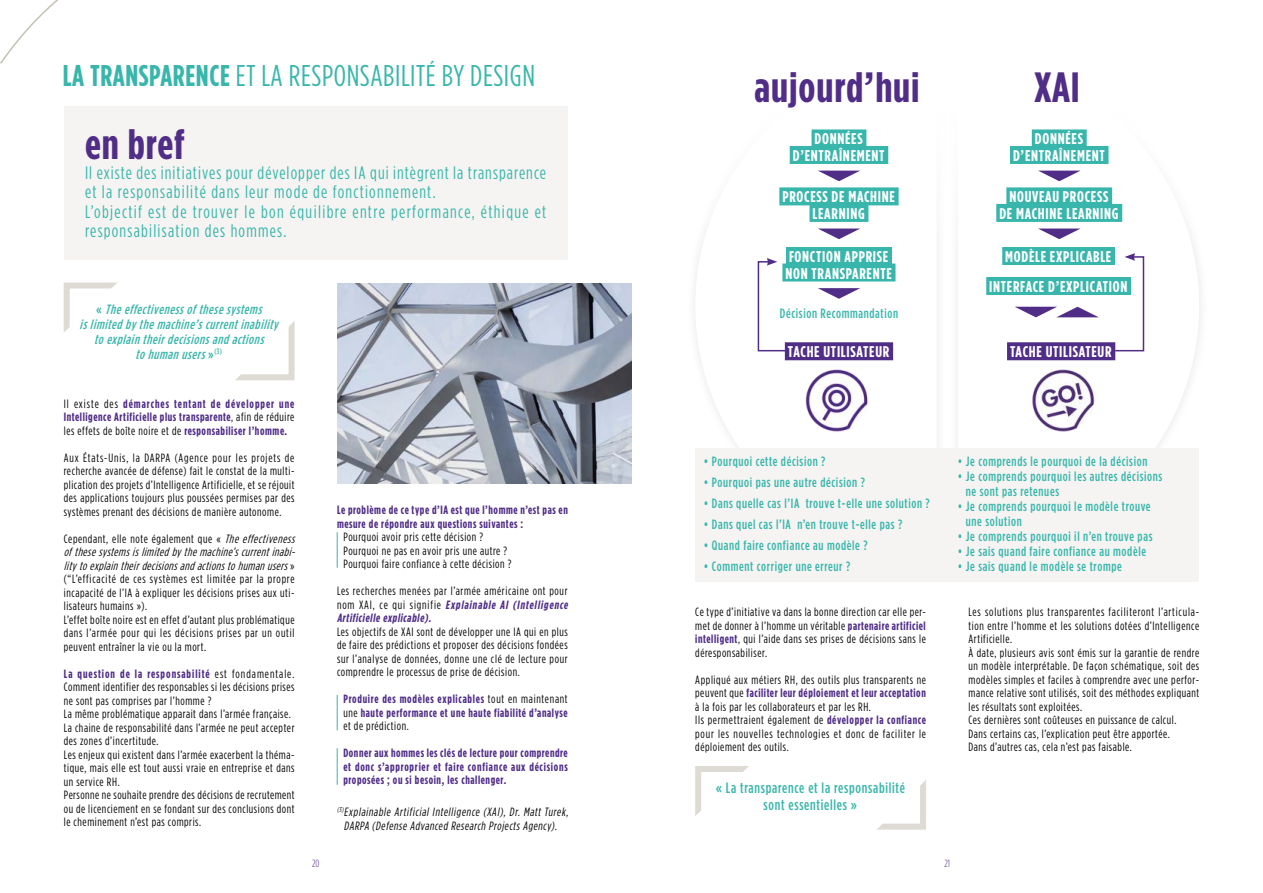
<style>
.page{position:relative;width:1263px;height:893px;background:#fff}
.page>*{position:absolute;margin:0;border:0;box-sizing:border-box;transform-origin:0 0}
.t1{font:700 42.3px "Gotham Condensed";letter-spacing:.02em;color:#502d87;scale:1.06 1}
.t2{font:30px "Gotham Condensed";letter-spacing:.02em;color:#38b6ab}
.t3{font:18px/19.5px "Gotham Condensed";letter-spacing:.07em;color:#38b6ab}
.t4{font:700 15.45px/16.5px "Gotham Condensed";letter-spacing:.045em;color:#fff;text-align:center;scale:1.05 1}
.t5{font:500 15px/16.5px "Gotham Condensed";letter-spacing:.05em;color:#38b6ab;text-align:center}
.t6{font:500 13.5px/15px "Gotham Condensed";letter-spacing:.05em;color:#38b6ab}
.t7{font:italic 500 13.5px/15px "Gotham Condensed";color:#38b6ab;text-align:center}
.t8{font:12px/13.5px "Gotham Condensed";letter-spacing:.05em;color:#000}
.t9{font:700 12px/13.5px "Gotham Condensed";letter-spacing:.05em;color:#502d87;text-align:justify}
.t10{font:italic 12px/13.5px "Gotham Condensed";color:#000;text-align:center}
.t11{font:300 10.5px "Gotham Condensed";color:#502d87}
.s1{font-weight:700}
.s2{font-style:normal}
.s3{font-weight:400;color:#000}
.s4{font-style:italic}
.s5{font-weight:700;color:#502d87}
.s6{font-weight:700;font-style:italic;color:#502d87}
</style>
<div class="page">
<svg style="left:0;top:0;width:59px;height:64px"></svg>
<div style="left:64px;top:106px;width:504px;height:153px;background:#f5f4f2"></div>
<img style="left:337px;top:283px;width:294px;height:200px">
<svg style="left:63px;top:282px;width:232px;height:99px"></svg>
<hr style="left:337px;top:532px;width:1px;height:36px;background:#38b6ab">
<hr style="left:337px;top:695px;width:1px;height:35px;background:#38b6ab">
<hr style="left:337px;top:748px;width:1px;height:37px;background:#38b6ab">
<svg style="left:695px;top:766px;width:231px;height:64px"></svg>
<div style="left:695px;top:448px;width:504px;height:134px;background:#f5f4f2"></div>
<div style="left:1032px;top:129px;width:55px;height:18px;background:#38b6ab"></div>
<div style="left:1010px;top:146px;width:98px;height:18px;background:#38b6ab"></div>
<div style="left:1006px;top:187px;width:106px;height:18px;background:#38b6ab"></div>
<div style="left:996px;top:204px;width:126px;height:18px;background:#38b6ab"></div>
<svg style="left:1039px;top:171px;width:41px;height:10px"></svg>
<svg style="left:1039px;top:229px;width:41px;height:10px"></svg>
<div style="left:1002px;top:247px;width:113px;height:18px;background:#38b6ab"></div>
<div style="left:986px;top:277px;width:145px;height:18px;background:#38b6ab"></div>
<svg style="left:1015px;top:307px;width:83px;height:10px"></svg>
<img style="left:1031px;top:369px;width:64px;height:64px;border-radius:32px">
<div style="left:1007px;top:342px;width:108px;height:18px;background:#502d87"></div>
<svg style="left:1114px;top:253px;width:31px;height:99px"></svg>
<div style="left:811px;top:129px;width:55px;height:18px;background:#38b6ab"></div>
<div style="left:790px;top:146px;width:98px;height:18px;background:#38b6ab"></div>
<div style="left:779px;top:187px;width:120px;height:18px;background:#38b6ab"></div>
<div style="left:809px;top:204px;width:59px;height:18px;background:#38b6ab"></div>
<div style="left:786px;top:247px;width:106px;height:18px;background:#38b6ab"></div>
<div style="left:782px;top:263px;width:113px;height:18px;background:#38b6ab"></div>
<svg style="left:818px;top:171px;width:42px;height:10px"></svg>
<svg style="left:819px;top:229px;width:40px;height:10px"></svg>
<svg style="left:818px;top:288px;width:42px;height:11px"></svg>
<img style="left:805px;top:369px;width:64px;height:64px;border-radius:32px">
<div style="left:785px;top:342px;width:108px;height:18px;background:#502d87"></div>
<svg style="left:757px;top:258px;width:30px;height:94px"></svg>
<h2 class="t2" style="left:63px;top:58px;width:474px"><span class="s1">LA TRANSPARENCE</span> ET LA RESPONSABILITÉ BY DESIGN</h2>
<h1 class="t1" style="left:85px;top:119px;width:95px">en bref</h1>
<p class="t3" style="left:85px;top:162px;width:463px">Il existe des initiatives pour développer des IA qui intègrent la transparence et la responsabilité dans leur mode de fonctionnement.<br>L’objectif est de trouver le bon équilibre entre performance, éthique et responsabilisation des hommes.</p>
<p class="t7" style="left:80px;top:302px;width:204px"><span class="s2">«</span> Theeffectivenessofthesesystems islimitedbythemachine’scurrentinability toexplaintheirdecisionsandactions tohumanusers<span class="s2">»</span> <sup>(</sup> <sup>3</sup> <sup>)</sup></p>
<p class="t9" style="left:64px;top:396px;width:232px"><span class="s3">Il existe des</span> démarches tentant de développer une Intelligence Artificielle plus transparente<span class="s3">, afin de réduire les effets de boîte noire et de</span> responsabiliser l’homme.</p>
<p class="t8" style="left:64px;top:450px;width:232px;text-align:justify">Aux États-Unis, la DARPA (Agence pour les projets de recherche avancée de défense) fait le constat de la multi&shy;plication des projets d’Intelligence Artificielle, et se réjouit des applications toujours plus poussées permises par des systèmes prenant des décisions de manière autonome.</p>
<p class="t8" style="left:64px;top:531px;width:236px">Cependant, elle note également que « <span class="s4">Theeffectiveness ofthesesystemsislimitedbythemachine’scurrentinabi&shy;litytoexplaintheirdecisionsandactionstohumanusers</span>» (“L’efficacité de ces systèmes est limitée par la propre incapacité de l’IA à expliquer les décisions prises aux uti&shy;lisateurs humains »).<br>L’effet boîte noire est en effet d’autant plus problématique dans l’armée pour qui les décisions prises par un outil peuvent entraîner la vie ou la mort.</p>
<p class="t8" style="left:64px;top:666px;width:232px"><span class="s5">La question de la responsabilité</span> est fondamentale.<br>Comment identifier des responsables si les décisions prises ne sont pas comprises par l’homme ?<br>La même problématique apparait dans l’armée française.<br>La chaine de responsabilité dans l’armée ne peut accepter des zones d’incertitude.<br>Les enjeux qui existent dans l’armée exacerbent la théma&shy;tique, mais elle est tout aussi vraie en entreprise et dans un service RH.<br>Personne ne souhaite prendre des décisions de recrutement ou de licenciement en se fondant sur des conclusions dont le cheminement n’est pas compris.</p>
<p class="t9" style="left:337px;top:503px;width:232px">Le problème de ce type d’IA est que l’homme n’est pas en mesure de répondre aux questions suivantes :</p>
<p class="t8" style="left:343px;top:530px;width:170px">Pourquoi avoir pris cette décision ?<br>Pourquoi ne pas en avoir pris une autre ?<br>Pourquoi faire confiance à cette décision ?</p>
<p class="t8" style="left:337px;top:584px;width:235px">Les recherches menées par l’armée américaine ont pour n o m X A I , c e q u i s i g n i f i e <span class="s6">Explainable AI (Intelligence<br>Artificielle explicable).</span></p>
<p class="t8" style="left:337px;top:624px;width:232px;text-align:justify">Les objectifs de XAI sont de développer une IA qui en plus de faire des prédictions et proposer des décisions fondées sur l’analyse de données, donne une clé de lecture pour comprendre le processus de prise de décision.</p>
<p class="t9" style="left:343px;top:692px;width:226px">Produire des modèles explicables <span class="s3">tout en maintenant une</span> haute performance et une haute fiabilité d’analyse <span class="s3">et de prédiction.</span></p>
<p class="t9" style="left:343px;top:746px;width:226px">Donner aux hommes les clés de lecture pour comprendre et donc s’approprier et faire confiance aux décisions proposées ; ou si besoin, les challenger.</p>
<p class="t10" style="left:337px;top:805px;width:235px"><sup>(3)</sup>Explainable Artificial Intelligence (XAI), Dr. Matt Turek,<br>DARPA (Defense Advanced Research Projects Agency).</p>
<h1 class="t1" style="left:754px;top:63px;width:157px">aujourd’hui</h1>
<h1 class="t1" style="left:1034px;top:63px;width:45px">XAI</h1>
<p class="t4" style="left:1013px;top:131px;width:89px">DONNÉES<br>D’ENTRAÎNEMENT</p>
<p class="t4" style="left:999px;top:189px;width:115px">NOUVEAU PROCESS<br>DE MACHINE LEARNING</p>
<p class="t4" style="left:989px;top:242px;width:133px;line-height:30px">MODÈLE EXPLICABLE<br>INTERFACE D’EXPLICATION</p>
<p class="t4" style="left:793px;top:131px;width:89px">DONNÉES<br>D’ENTRAÎNEMENT</p>
<p class="t4" style="left:782px;top:189px;width:109px">PROCESS DE MACHINE<br>LEARNING</p>
<p class="t4" style="left:785px;top:248px;width:103px;text-align:left">FONCTION APPRISE<br>NON TRANSPARENTE</p>
<p class="t6" style="left:780px;top:306px;width:120px">Décision Recommandation</p>
<p class="t4" style="left:788px;top:344px;width:98px">TACHE UTILISATEUR</p>
<p class="t4" style="left:1010px;top:344px;width:98px">TACHE UTILISATEUR</p>
<p class="t6" style="left:704px;top:454px;width:123px">• Pourquoi cette décision ?</p>
<p class="t6" style="left:704px;top:475px;width:163px">• Pourquoi pas une autre décision ?</p>
<p class="t6" style="left:704px;top:496px;width:228px">• Dans quelle cas l’IA trouve t-elle une solution ?</p>
<p class="t6" style="left:704px;top:517px;width:200px">• Dans quel cas l’IA n’en trouve t-elle pas ?</p>
<p class="t6" style="left:704px;top:538px;width:165px">• Quand faire confiance au modèle ?</p>
<p class="t6" style="left:704px;top:559px;width:148px">• Comment corriger une erreur ?</p>
<p class="t8" style="left:695px;top:605px;width:232px;text-align:justify">Ce type d’initiative va dans la bonne direction car elle per&shy;met de donner à l’homme un véritable <span class="s5">partenaire artificiel intelligent</span>, qui l’aide dans ses prises de décisions sans le déresponsabiliser.</p>
<p class="t8" style="left:695px;top:673px;width:232px">Appliqué aux métiers RH, des outils plus transparents ne peuvent que <span class="s5">faciliter leur déploiement et leur acceptation </span>à la fois par les collaborateurs et par les RH.<br>Ils permettraient également de <span class="s5">développer la confiance </span>pour les nouvelles technologies et donc de faciliter le déploiement des outils.</p>
<p class="t5" style="left:716px;top:779px;width:191px">« La transparence et la responsabilité sont essentielles »</p>
<p class="t6" style="left:958px;top:454px;width:191px">• Je comprends le pourquoi de la décision</p>
<p class="t6" style="left:966px;top:469px;width:198px;text-indent:-8px">• Je comprends pourquoi les autres décisions ne sont pas retenues</p>
<p class="t6" style="left:966px;top:499px;width:186px;text-indent:-8px">• Je comprends pourquoi le modèle trouve une solution</p>
<p class="t6" style="left:958px;top:529px;width:196px">• Je comprends pourquoi il n’en trouve pas</p>
<p class="t6" style="left:958px;top:544px;width:190px">• Je sais quand faire confiance au modèle</p>
<p class="t6" style="left:958px;top:559px;width:165px">• Je sais quand le modèle se trompe</p>
<p class="t8" style="left:968px;top:605px;width:232px">Les solutions plus transparentes faciliteront l’articula&shy;tion entre l’homme et les solutions dotées d’Intelligence Artificielle.<br>À date, plusieurs avis sont émis sur la garantie de rendre un modèle interprétable. De façon schématique, soit des modèles simples et faciles à comprendre avec une perfor&shy;mance relative sont utilisés, soit des méthodes expliquant les résultats sont exploitées.<br>Ces dernières sont coûteuses en puissance de calcul.<br>Dans certains cas, l’explication peut être apportée.<br>Dans d’autres cas, cela n’est pas faisable.</p>
<p class="t11" style="left:312px;top:858px;width:9px">20</p>
<p class="t11" style="left:944px;top:858px;width:7px">21</p>
</div>
